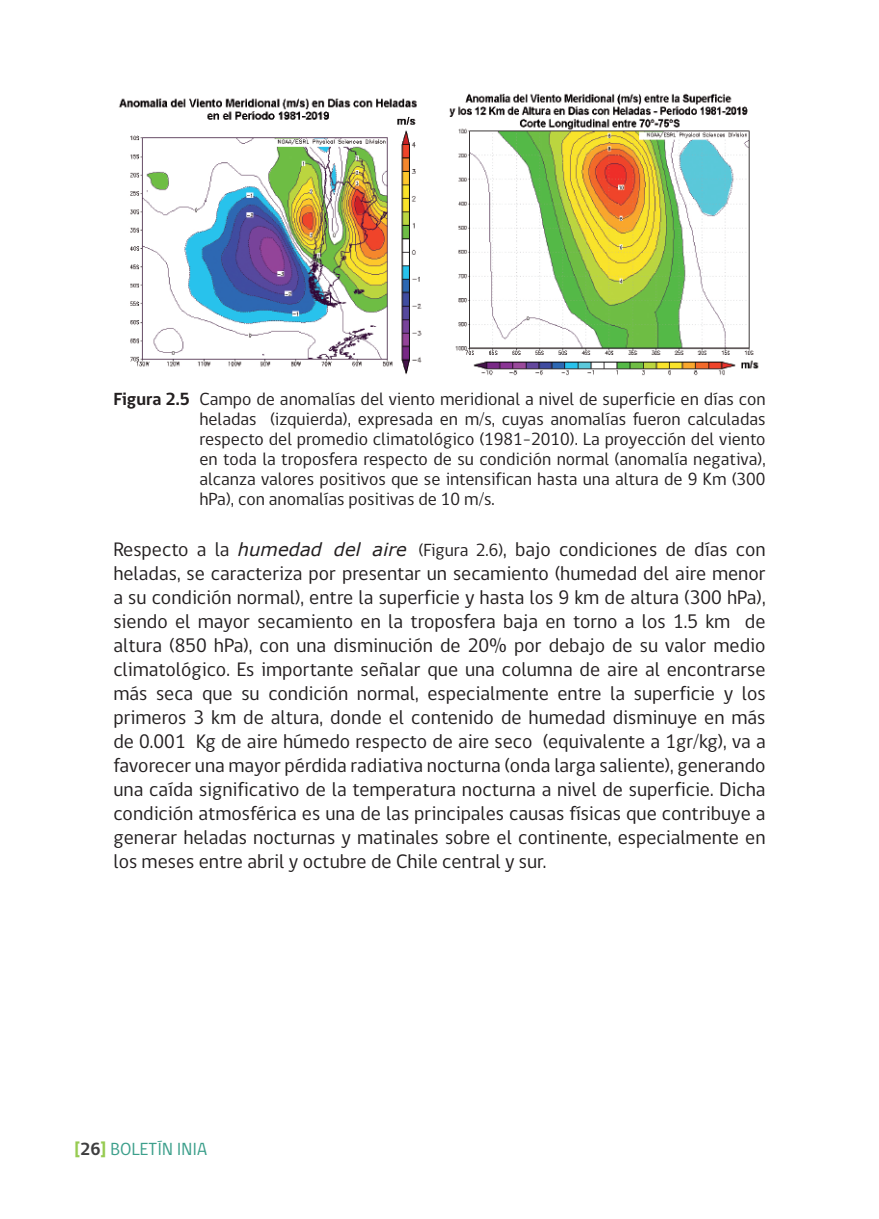
<style>
.page{position:relative;width:879px;height:1219px;background:#fff}
.page>*{position:absolute;margin:0;border:0;box-sizing:border-box;transform-origin:0 0}
.t1{font:20px/24px "gob CL";color:#231f20;text-align:justify}
.t2{font:18px/20px "gob CL";color:#231f20;text-align:justify}
.t3{font:18px "gob CL";color:#3c9f8b}
.s1{font-weight:700}
.s2{font-family:"Verdana";font-style:italic;font-size:18px}
.s3{font-size:18px}
.s4{font-weight:700;color:#97cb52}
.s5{font-weight:700;color:#3e3e3f}
</style>
<div class="page">
<img style="left:449px;top:93px;width:310px;height:283px">
<img style="left:118px;top:98px;width:304px;height:277px">
<p class="t2" style="left:199px;top:389px;width:568px;text-indent:-86px"><span class="s1">Figura 2.5</span> Campo de anomalías del viento meridional a nivel de superficie en días con heladas (izquierda), expresada en m/s, cuyas anomalías fueron calculadas respecto del promedio climatológico (1981-2010). La proyección del viento en toda la troposfera respecto de su condición normal (anomalía negativa), alcanza valores positivos que se intensifican hasta una altura de 9 Km (300 hPa), con anomalías positivas de 10 m/s.</p>
<p class="t1" style="left:113px;top:538px;width:654px">Respecto a la <span class="s2">humedad del aire</span> <span class="s3">(Figura 2.6)</span>, bajo condiciones de días con heladas, se caracteriza por presentar un secamiento (humedad del aire menor a su condición normal), entre la superficie y hasta los 9 km de altura (300 hPa), siendo el mayor secamiento en la troposfera baja en torno a los 1.5 km de altura (850 hPa), con una disminución de 20% por debajo de su valor medio climatológico. Es importante señalar que una columna de aire al encontrarse más seca que su condición normal, especialmente entre la superficie y los primeros 3 km de altura, donde el contenido de humedad disminuye en más de 0.001 Kg de aire húmedo respecto de aire seco (equivalente a 1gr/kg), va a favorecer una mayor pérdida radiativa nocturna (onda larga saliente), generando una caída significativo de la temperatura nocturna a nivel de superficie. Dicha condición atmosférica es una de las principales causas físicas que contribuye a generar heladas nocturnas y matinales sobre el continente, especialmente en los meses entre abril y octubre de Chile central y sur.</p>
<p class="t3" style="left:74px;top:1136px;width:134px"><span class="s4">[</span><span class="s5">26</span><span class="s4">]</span> BOLETÍN INIA</p>
</div>
